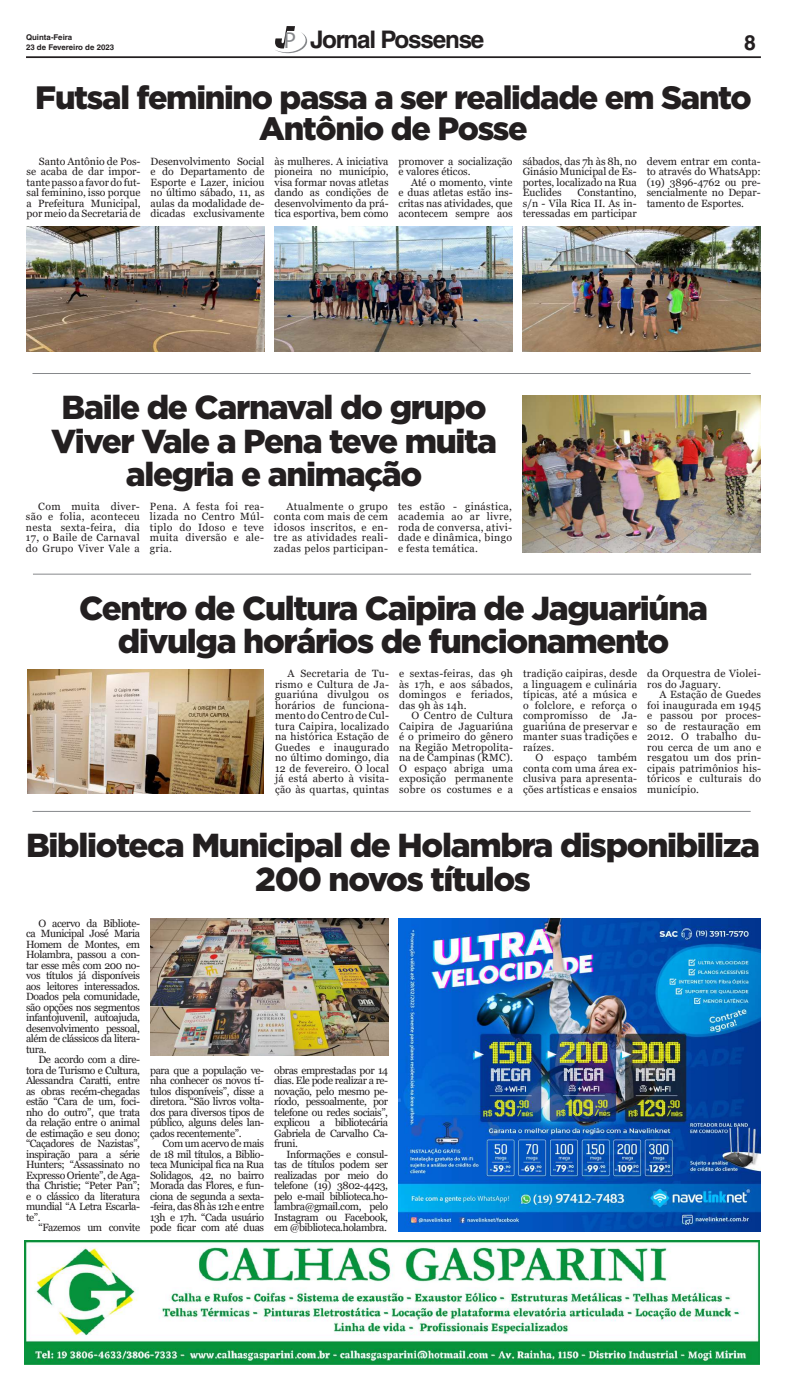
<style>
.page{position:relative;width:787px;height:1389px;background:#fff}
.page>*{position:absolute;margin:0;border:0;box-sizing:border-box;transform-origin:0 0}
.t1{font:900 33.25px/33.2px "Gotham";letter-spacing:-.04em;color:#231f20;text-align:center}
.t2{font:900 32.38px/30.6px "Gotham";letter-spacing:-.04em;color:#231f20;text-align:center}
.t3{font:700 24.24px "Helvetica LT Std";letter-spacing:-.05em;color:#231f20}
.t4{font:700 21px "Helvetica LT Std";color:#231f20}
.t5{font:10.5px/10.5px "Georgia";letter-spacing:-.005em;color:#231f20;text-align:justify}
.t6{font:10.5px/10.5px "Georgia";letter-spacing:.02em;color:#231f20}
.t7{font:10.5px "Georgia";letter-spacing:-.04em;color:#231f20}
.t8{font:700 7.88px/9.5px "Helvetica LT Std";color:#231f20}
.s1{font-family:"Myriad Pro";font-weight:400;font-size:23.01px;color:#86888b}
</style>
<div class="page">
<hr style="left:26px;top:56px;width:734px;height:2px;background:#231f20">
<svg style="left:275px;top:26px;width:32px;height:27px"></svg>
<hr style="left:32px;top:373px;width:718px;height:1px;background:#86888b">
<hr style="left:33px;top:574px;width:717px;height:1px;background:#86888b">
<hr style="left:32px;top:811px;width:718px;height:1px;background:#86888b">
<img style="left:398px;top:918px;width:362px;height:314px">
<img style="left:25px;top:1240px;width:734px;height:124px">
<img style="left:27px;top:227px;width:237px;height:125px">
<img style="left:274px;top:227px;width:238px;height:125px">
<img style="left:522px;top:227px;width:238px;height:125px">
<img style="left:522px;top:395px;width:238px;height:158px">
<img style="left:27px;top:669px;width:237px;height:124px">
<img style="left:150px;top:919px;width:238px;height:137px">
<p class="t8" style="left:26px;top:33px;width:90px">Quinta-Feira<br>23 de Fevereiro de 2023</p>
<h3 class="t3" style="left:283px;top:25px;width:202px"><span class="s1">P</span> Jornal Possense</h3>
<h3 class="t4" style="left:743px;top:30px;width:13px">8</h3>
<h2 class="t2" style="left:35px;top:82px;width:717px">Futsal feminino passa a ser realidade em Santo<br>Antônio de Posse</h2>
<p class="t5" style="left:27px;top:156px;width:115px;text-indent:12px">Santo Antônio de Pos&shy;se acaba de dar impor&shy;tante passo a favor do fut&shy;sal feminino, isso porque a Prefeitura Municipal, por meio da Secretaria de</p>
<p class="t5" style="left:150px;top:156px;width:115px">Desenvolvimento Social e do Departamento de Esporte e Lazer, iniciou no último sábado, 11, as aulas da modalidade de&shy;dicadas exclusivamente</p>
<p class="t5" style="left:274px;top:156px;width:115px">às mulheres. A iniciativa pioneira no município, visa formar novas atletas dando as condições de desenvolvimento da prá&shy;tica esportiva, bem como</p>
<p class="t5" style="left:398px;top:156px;width:115px">promover a socialização e valores éticos.</p>
<p class="t5" style="left:398px;top:177px;width:115px;text-indent:12px">Até o momento, vinte e duas atletas estão ins&shy;critas nas atividades, que acontecem sempre aos</p>
<p class="t5" style="left:522px;top:156px;width:115px">sábados, das 7h às 8h, no Ginásio Municipal de Es&shy;portes, localizado na Rua Euclides</p>
<p class="t5" style="left:522px;top:187px;width:115px;text-indent:55px">Constantino, s/n - Vila Rica II. As in&shy;teressadas em participar</p>
<p class="t5" style="left:646px;top:156px;width:115px">devem entrar em conta&shy;to através do WhatsApp: (19) 3896-4762 ou pre&shy;sencialmente no Depar&shy;tamento de Esportes.</p>
<h1 class="t1" style="left:51px;top:390px;width:447px">Baile de Carnaval do grupo<br>Viver Vale a Pena teve muita alegria e animação</h1>
<p class="t5" style="left:26px;top:501px;width:115px;text-indent:12px">Com muita diver&shy;são e folia, aconteceu nesta sexta-feira, dia 17, o Baile de Carnaval do Grupo Viver Vale a</p>
<p class="t5" style="left:150px;top:501px;width:115px">Pena. A festa foi rea&shy;lizada no Centro Múl&shy;tiplo do Idoso e teve muita diversão e ale&shy;gria.</p>
<p class="t5" style="left:274px;top:501px;width:115px;text-indent:12px">Atualmente o grupo conta com mais de cem idosos inscritos, e en&shy;tre as atividades reali&shy;zadas pelos participan-</p>
<p class="t5" style="left:398px;top:501px;width:115px">tes estão - ginástica, academia ao ar livre, roda de conversa, ativi&shy;dade e dinâmica, bingo e festa temática.</p>
<h1 class="t1" style="left:79px;top:591px;width:630px">Centro de Cultura Caipira de Jaguariúna divulga horários de funcionamento</h1>
<p class="t5" style="left:275px;top:669px;width:115px;text-indent:12px">A Secretaria de Tu&shy;rismo e Cultura de Ja&shy;guariúna divulgou os horários de funciona&shy;mento do Centro de Cul&shy;tura Caipira, localizado na histórica Estação de Guedes e inaugurado no último domingo, dia 12 de fevereiro. O local já está aberto à visita&shy;ção às quartas, quintas</p>
<p class="t5" style="left:399px;top:669px;width:115px">e sextas-feiras, das 9h às 17h, e aos sábados, domingos e feriados, das 9h às 14h.</p>
<p class="t5" style="left:399px;top:711px;width:115px;text-indent:12px">O Centro de Cultura Caipira de Jaguariúna é o primeiro do gênero na Região Metropolita&shy;na de Campinas (RMC).<br>O espaço abriga uma exposição permanente sobre os costumes e a</p>
<p class="t5" style="left:523px;top:669px;width:115px">tradição caipiras, desde a linguagem e culinária típicas, até a música e o folclore, e reforça o compromisso de Ja&shy;guariúna de preservar e manter suas tradições e raízes.</p>
<p class="t5" style="left:523px;top:753px;width:115px;text-indent:12px">O espaço também conta com uma área ex&shy;clusiva para apresenta&shy;ções artísticas e ensaios</p>
<p class="t6" style="left:647px;top:669px;width:115px">da Orquestra de Violei&shy;ros do Jaguary.</p>
<p class="t5" style="left:647px;top:690px;width:115px;text-indent:12px">A Estação de Guedes foi inaugurada em 1945 e passou por proces&shy;so de restauração em 2012. O trabalho du&shy;rou cerca de um ano e resgatou um dos prin&shy;cipais patrimônios his&shy;tóricos e culturais do município.</p>
<h1 class="t1" style="left:26px;top:828px;width:735px">Biblioteca Municipal de Holambra disponibiliza<br>200 novos títulos</h1>
<p class="t5" style="left:26px;top:918px;width:115px;text-indent:12px">O acervo da Bibliote&shy;ca Municipal José Maria Homem de Montes, em Holambra, passou a con&shy;tar esse mês com 200 no&shy;vos títulos já disponíveis aos leitores interessados.<br>Doados pela comunidade, são opções nos segmentos infantojuvenil, autoajuda, desenvolvimento pessoal, além de clássicos da litera&shy;tura.</p>
<p class="t5" style="left:26px;top:1055px;width:115px;text-indent:12px">De acordo com a dire&shy;tora de Turismo e Cultura, Alessandra Caratti, entre as obras recém-chegadas estão “Cara de um, foci&shy;nho do outro”, que trata da relação entre o animal de estimação e seu dono; “Caçadores de Nazistas”, inspiração para a série Hunters; “Assassinato no Expresso Oriente”, de Aga&shy;tha Christie; “Peter Pan”; e o clássico da literatura mundial “A Letra Escarla&shy;te”.</p>
<p class="t7" style="left:38px;top:1221px;width:103px">“Fazemos um convite</p>
<p class="t5" style="left:150px;top:1065px;width:115px">para que a população ve&shy;nha conhecer os novos tí&shy;tulos disponíveis”, disse a diretora. “São livros volta&shy;dos para diversos tipos de público, alguns deles lan&shy;çados recentemente”.</p>
<p class="t5" style="left:150px;top:1138px;width:115px;text-indent:12px">Com um acervo de mais de 18 mil títulos, a Biblio&shy;teca Municipal fica na Rua Solidagos, 42, no bairro Morada das Flores, e fun&shy;ciona de segunda a sexta--feira, das 8h às 12h e entre 13h e 17h. “Cada usuário pode ficar com até duas</p>
<p class="t5" style="left:274px;top:1065px;width:115px">obras emprestadas por 14 dias. Ele pode realizar a re&shy;novação, pelo mesmo pe&shy;ríodo, pessoalmente, por telefone ou redes sociais”, explicou a bibliotecária Gabriela de Carvalho Ca&shy;fruni.</p>
<p class="t5" style="left:274px;top:1149px;width:115px;text-indent:12px">Informações e consul&shy;tas de títulos podem ser realizadas por meio do telefone (19) 3802-4423, pelo e-mail biblioteca.ho&shy;lambra@gmail.com, pelo Instagram ou Facebook, em @biblioteca.holambra.</p>
</div>
